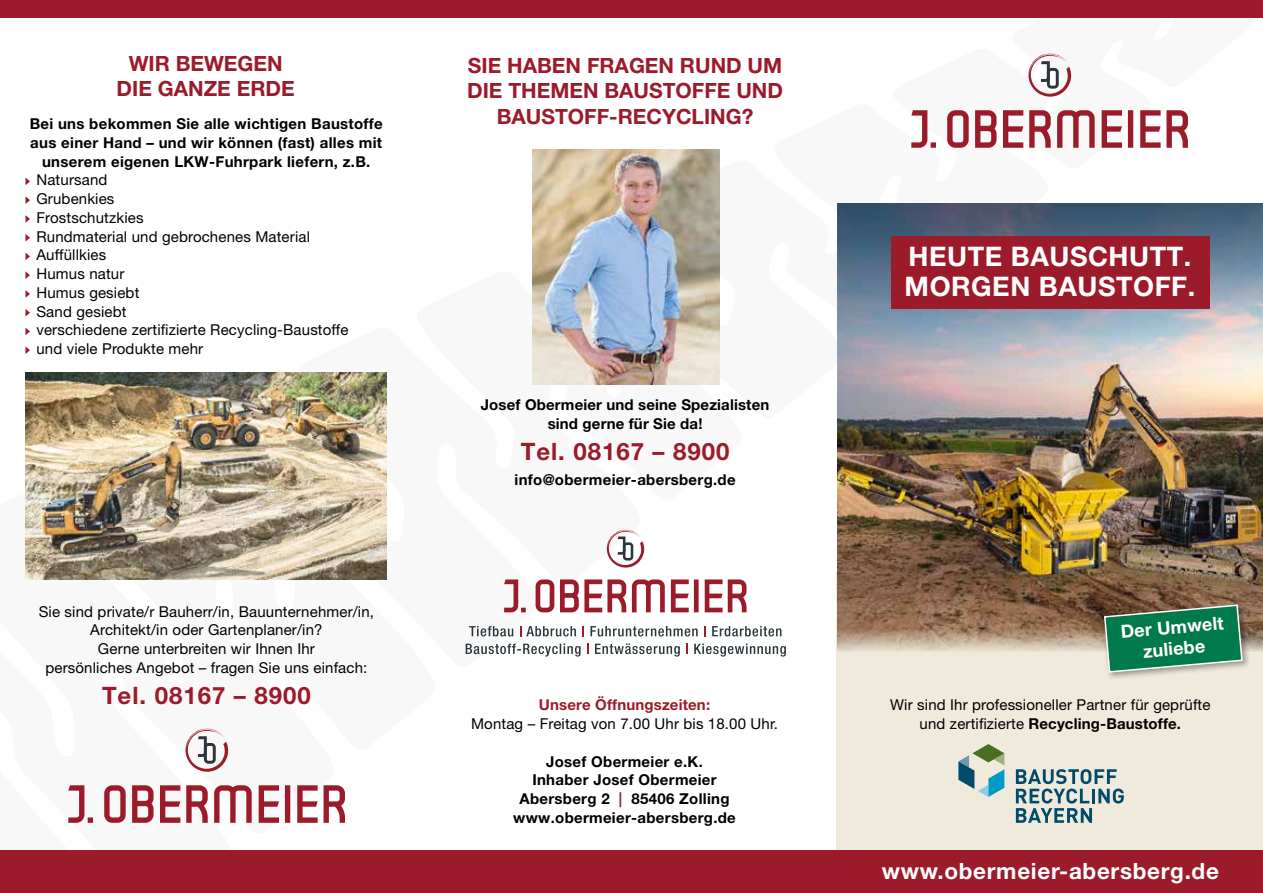
<style>
.page{position:relative;width:1263px;height:893px;background:#fff}
.page>*{position:absolute;margin:0;border:0;box-sizing:border-box;transform-origin:0 0}
.t1{font:700 27px/30px "Helvetica Neue CE";letter-spacing:.02em;color:#fff}
.t2{font:700 24px "Helvetica Neue CE";letter-spacing:.04em;color:#9c1b2b}
.t3{font:700 22.5px "Helvetica Neue";letter-spacing:.03em;color:#fff}
.t4{font:700 21px/25.5px "Helvetica Neue CE";color:#9c1b2b;text-align:center}
.t5{font:700 18px/21.5px "Helvetica Neue CE";color:#fff;text-align:center}
.t6{font:15px/18.8px "Helvetica Neue";letter-spacing:.01em;color:#000}
.t7{font:700 15px/18.8px "Helvetica Neue CE";letter-spacing:.02em;color:#000;text-align:center}
.t8{font:700 15px "Helvetica Neue CE";letter-spacing:.01em;color:#9c1b2b}
.s1{color:#9c1b2b}
.s2{font-family:"Helvetica Neue";font-weight:400}
</style>
<div class="page">
<div style="left:837px;top:571px;width:426px;height:294px;background:#f0eadc"></div>
<svg style="left:26px;top:178px;width:4px;height:7px"></svg>
<svg style="left:26px;top:197px;width:4px;height:7px"></svg>
<svg style="left:26px;top:215px;width:4px;height:8px"></svg>
<svg style="left:26px;top:234px;width:4px;height:7px"></svg>
<svg style="left:26px;top:253px;width:4px;height:7px"></svg>
<svg style="left:26px;top:272px;width:4px;height:7px"></svg>
<svg style="left:26px;top:290px;width:4px;height:8px"></svg>
<svg style="left:26px;top:309px;width:4px;height:7px"></svg>
<svg style="left:26px;top:328px;width:4px;height:7px"></svg>
<svg style="left:26px;top:347px;width:4px;height:7px"></svg>
<img style="left:533px;top:150px;width:186px;height:235px">
<svg style="left:504px;top:579px;width:242px;height:33px"></svg>
<svg style="left:694px;top:644px;width:92px;height:13px"></svg>
<svg style="left:686px;top:644px;width:2px;height:10px"></svg>
<svg style="left:595px;top:643px;width:85px;height:14px"></svg>
<svg style="left:466px;top:644px;width:115px;height:13px"></svg>
<svg style="left:712px;top:626px;width:69px;height:10px"></svg>
<svg style="left:704px;top:626px;width:2px;height:10px"></svg>
<svg style="left:590px;top:626px;width:108px;height:10px"></svg>
<svg style="left:582px;top:626px;width:2px;height:10px"></svg>
<svg style="left:520px;top:626px;width:56px;height:10px"></svg>
<svg style="left:469px;top:626px;width:44px;height:10px"></svg>
<svg style="left:606px;top:529px;width:38px;height:39px"></svg>
<img style="left:26px;top:373px;width:361px;height:206px">
<div style="left:0;top:850px;width:1263px;height:43px;background:#9c1b2b"></div>
<svg style="left:68px;top:785px;width:277px;height:38px"></svg>
<svg style="left:185px;top:728px;width:43px;height:44px"></svg>
<div style="left:0;top:0;width:1263px;height:17px;background:#9c1b2b"></div>
<img style="left:838px;top:203px;width:425px;height:448px">
<div style="left:1101px;top:602px;width:150px;height:79px;background:#000;opacity:.35"></div>
<svg style="left:1103px;top:604px;width:140px;height:69px;background:#2f8560"></svg>
<svg style="left:911px;top:110px;width:277px;height:38px"></svg>
<svg style="left:1028px;top:53px;width:43px;height:44px"></svg>
<svg style="left:958px;top:744px;width:46px;height:53px"></svg>
<svg style="left:1016px;top:769px;width:108px;height:54px"></svg>
<div style="left:891px;top:236px;width:319px;height:73px;background:#9c1b2b"></div>
<h3 class="t4" style="left:117px;top:51px;width:180px">WIR BEWEGEN<br>DIE GANZE ERDE</h3>
<p class="t7" style="left:30px;top:114px;width:355px">Bei uns bekommen Sie alle wichtigen Baustoffe aus einer Hand – und wir können (fast) alles mit unserem eigenen LKW-Fuhrpark liefern, z.B.</p>
<p class="t6" style="left:36px;top:170px;width:314px">Natursand<br>Grubenkies<br>Frostschutzkies<br>Rundmaterial und gebrochenes Material<br>Auffüllkies<br>Humus natur<br>Humus gesiebt<br>Sand gesiebt<br>verschiedene zertifizierte Recycling-Baustoffe und viele Produkte mehr</p>
<p class="t6" style="left:39px;top:602px;width:337px;text-align:center">Sie sind private/r Bauherr/in, Bauunternehmer/in, Architekt/in oder Gartenplaner/in?<br>Gerne unterbreiten wir Ihnen Ihr<br>persönliches Angebot – fragen Sie uns einfach:</p>
<h2 class="t2" style="left:102px;top:680px;width:210px">Tel. 08167 – 8900</h2>
<h3 class="t4" style="left:467px;top:53px;width:317px">SIE HABEN FRAGEN RUND UM<br>DIE THEMEN BAUSTOFFE UND<br>BAUSTOFF-RECYCLING?</h3>
<p class="t7" style="left:481px;top:396px;width:290px">Josef Obermeier und seine Spezialisten sind gerne für Sie da!</p>
<h2 class="t2" style="left:521px;top:437px;width:210px">Tel. 08167 – 8900</h2>
<p class="t7" style="left:514px;top:471px;width:223px">info@obermeier-abersberg.de</p>
<p class="t8" style="left:539px;top:696px;width:173px">Unsere Öffnungszeiten:</p>
<p class="t6" style="left:471px;top:714px;width:308px">Montag – Freitag von 7.00 Uhr bis 18.00 Uhr.</p>
<p class="t7" style="left:513px;top:752px;width:224px">Josef Obermeier e.K.<br>Inhaber Josef Obermeier<br>Abersberg 2 <span class="s1">|</span> 85406 Zolling www.obermeier-abersberg.de</p>
<h1 class="t1" style="left:905px;top:242px;width:292px">HEUTE BAUSCHUTT.<br>MORGEN BAUSTOFF.</h1>
<p class="t5" style="left:1120px;top:621px;width:105px;rotate:-5deg">Der Umwelt zuliebe</p>
<p class="t6" style="left:890px;top:695px;width:322px">Wir sind Ihr professioneller Partner für geprüfte</p>
<p class="t7" style="left:920px;top:714px;width:263px"><span class="s2">und zertifizierte</span> Recycling-Baustoffe.</p>
<h3 class="t3" style="left:882px;top:857px;width:339px">www.obermeier-abersberg.de</h3>
</div>
